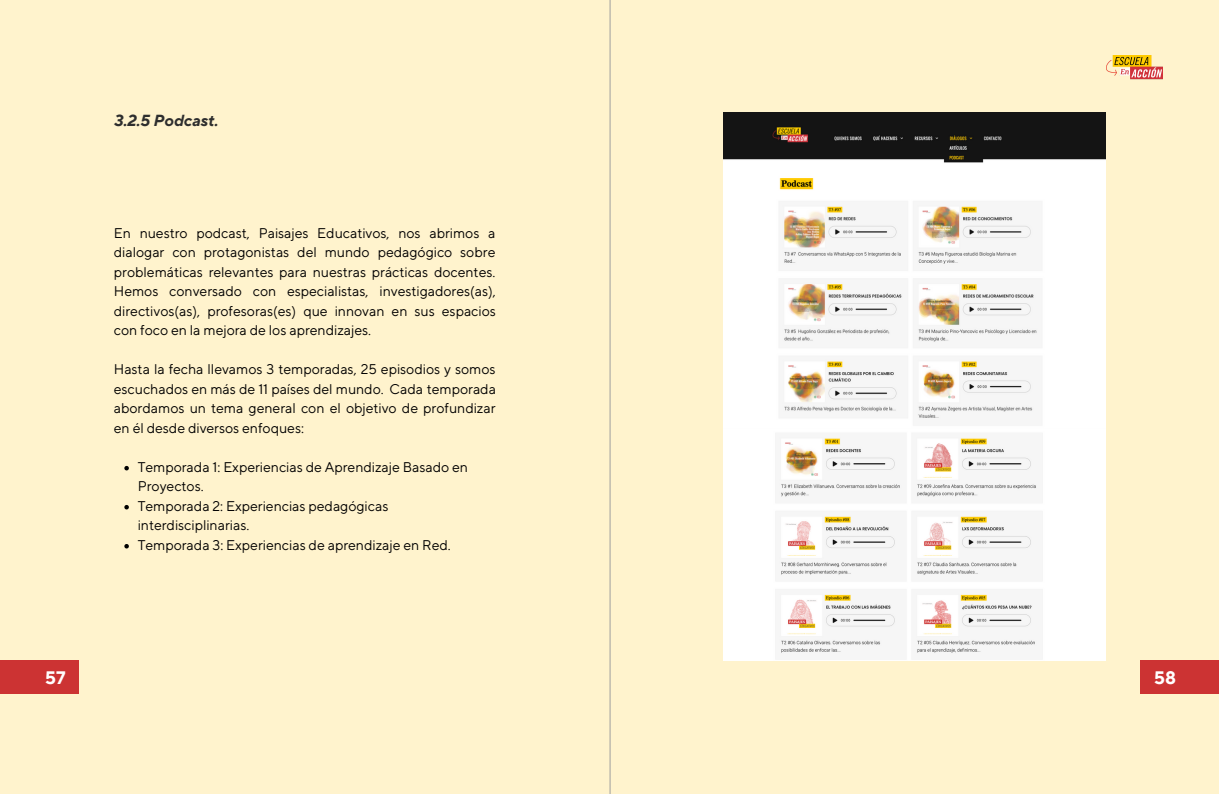
<style>
.page{position:relative;width:1219px;height:794px;background:#fff}
.page>*{position:absolute;margin:0;border:0;box-sizing:border-box;transform-origin:0 0}
.t1{font:700 18px "TT Norms Pro";color:#fff}
.t2{font:italic 700 16px "TT Norms Pro";color:#2e2e2e}
.t3{font:14px/19.5px "TT Norms Pro";color:#000;text-align:justify}
</style>
<div class="page">
<div style="left:0;top:0;width:1219px;height:793px;background:#fff3cd"></div>
<hr style="left:610px;top:0;width:1px;height:793px;background:#9e9e9e">
<div style="left:1140px;top:660px;width:79px;height:34px;background:#c33"></div>
<div style="left:0;top:660px;width:79px;height:34px;background:#c33"></div>
<img style="left:1107px;top:55px;width:55px;height:24px">
<img style="left:724px;top:113px;width:381px;height:315px">
<img style="left:724px;top:428px;width:381px;height:232px">
<svg style="left:124px;top:466px;width:5px;height:4px"></svg>
<svg style="left:124px;top:505px;width:5px;height:4px"></svg>
<svg style="left:124px;top:544px;width:5px;height:4px"></svg>
<p class="t2" style="left:114px;top:111px;width:106px">3.2.5 Podcast.</p>
<p class="t3" style="left:114px;top:223px;width:384px">En nuestro podcast, Paisajes Educativos, nos abrimos a dialogar con protagonistas del mundo pedagógico sobre problemáticas relevantes para nuestras prácticas docentes.<br>Hemos conversado con especialistas, investigadores(as), directivos(as), profesoras(es) que innovan en sus espacios con foco en la mejora de los aprendizajes.</p>
<p class="t3" style="left:114px;top:360px;width:384px">Hasta la fecha llevamos 3 temporadas, 25 episodios y somos escuchados en más de 11 países del mundo. Cada temporada abordamos un tema general con el objetivo de profundizar en él desde diversos enfoques:</p>
<p class="t3" style="left:138px;top:458px;width:332px;text-align:left">Temporada 1: Experiencias de Aprendizaje Basado en Proyectos.<br>Temporada 2: Experiencias pedagógicas interdisciplinarias.<br>Temporada 3: Experiencias de aprendizaje en Red.</p>
<p class="t1" style="left:45px;top:666px;width:22px">57</p>
<p class="t1" style="left:1154px;top:666px;width:23px">58</p>
</div>
